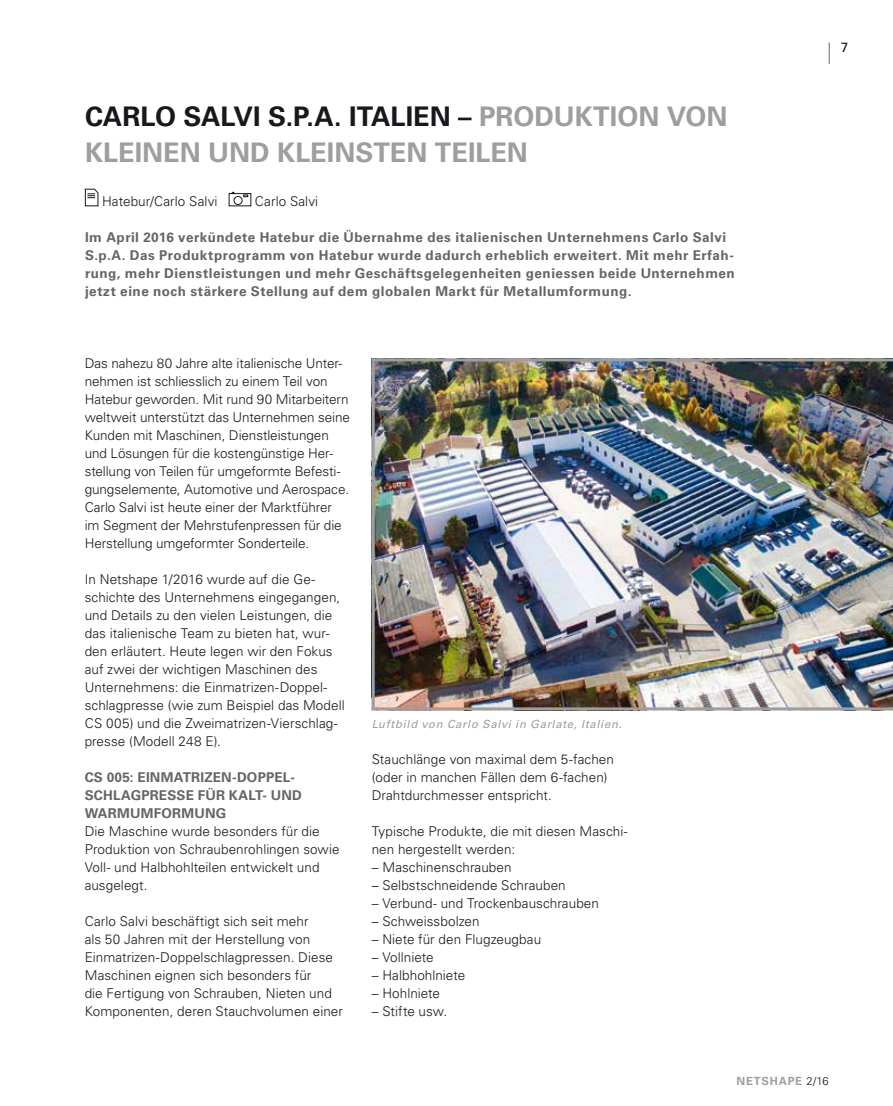
<style>
.page{position:relative;width:893px;height:1106px;background:#fff}
.page>*{position:absolute;margin:0;border:0;box-sizing:border-box;transform-origin:0 0}
.t1{font:700 27px/36px "Univers LT Std";color:#9c9e9f}
.t2{font:300 13.5px/18px "Univers LT Std";color:#1a171c}
.t3{font:700 13.5px/18px "Univers LT Std";letter-spacing:.035em;color:#646567}
.t4{font:700 13.5px/18px "Univers LT Std";letter-spacing:.015em;color:#646567}
.t5{font:13.5px "Univers LT Std";color:#1a171c}
.t6{font:italic 11.25px "Univers LT Std";letter-spacing:.065em;color:#9c9e9f}
.t7{font:700 11.25px "Univers LT Std";letter-spacing:.07em;color:#9c9e9f}
.s1{color:#1a171c}
.s2{font-weight:300;color:#1a171c}
</style>
<div class="page">
<svg style="left:829px;top:43px;width:1px;height:21px"></svg>
<img style="left:372px;top:358px;width:521px;height:352px">
<svg style="left:85px;top:189px;width:14px;height:17px"></svg>
<svg style="left:228px;top:191px;width:23px;height:15px"></svg>
<h1 class="t1" style="left:85px;top:99px;width:644px"><span class="s1">CARLO SALVI S.P.A. ITALIEN –</span> PRODUKTION VON<br>KLEINEN UND KLEINSTEN TEILEN</h1>
<p class="t2" style="left:102px;top:192px;width:117px">Hatebur/Carlo Salvi</p>
<p class="t2" style="left:255px;top:192px;width:65px">Carlo Salvi</p>
<p class="t3" style="left:85px;top:228px;width:651px">Im April 2016 verkündete Hatebur die Übernahme des italienischen Unternehmens Carlo Salvi S.p.A. Das Produktprogramm von Hatebur wurde dadurch erheblich erweitert. Mit mehr Erfah&shy;rung, mehr Dienstleistungen und mehr Geschäftsgelegenheiten geniessen beide Unternehmen jetzt eine noch stärkere Stellung auf dem globalen Markt für Metallumformung.</p>
<p class="t5" style="left:841px;top:40px;width:9px">7</p>
<p class="t2" style="left:85px;top:354px;width:267px">Das nahezu 80 Jahre alte italienische Unter&shy;nehmen ist schliesslich zu einem Teil von Hatebur geworden. Mit rund 90 Mitarbeitern weltweit unterstützt das Unternehmen seine Kunden mit Maschinen, Dienstleistungen und Lösungen für die kostengünstige Her&shy;stellung von Teilen für umgeformte Befesti&shy;gungselemente, Automotive und Aerospace.<br>Carlo Salvi ist heute einer der Marktführer im Segment der Mehrstufenpressen für die Herstellung umgeformter Sonderteile.</p>
<p class="t2" style="left:85px;top:570px;width:262px">In Netshape 1/2016 wurde auf die Ge&shy;schichte des Unternehmens eingegangen, und Details zu den vielen Leistungen, die das italienische Team zu bieten hat, wur&shy;den erläutert. Heute legen wir den Fokus auf zwei der wichtigen Maschinen des Unternehmens: die Einmatrizen-Doppel&shy;schlagpresse (wie zum Beispiel das Modell CS 005) und die Zweimatrizen-Vierschlag&shy;presse (Modell 248 E).</p>
<p class="t4" style="left:85px;top:768px;width:219px">CS 005: EINMATRIZEN-DOPPEL-<br>SCHLAGPRESSE FÜR KALT- UND<br>WARMUMFORMUNG</p>
<p class="t2" style="left:85px;top:822px;width:256px">Die Maschine wurde besonders für die Produktion von Schraubenrohlingen sowie Voll- und Halbhohlteilen entwickelt und ausgelegt.</p>
<p class="t2" style="left:85px;top:912px;width:260px">Carlo Salvi beschäftigt sich seit mehr<br>als 50 Jahren mit der Herstellung von Einmatrizen-Doppelschlagpressen. Diese Maschinen eignen sich besonders für<br>die Fertigung von Schrauben, Nieten und Komponenten, deren Stauchvolumen einer</p>
<p class="t6" style="left:372px;top:717px;width:252px">Luftbild von Carlo Salvi in Garlate, Italien.</p>
<p class="t2" style="left:372px;top:750px;width:244px">Stauchlänge von maximal dem 5-fachen (oder in manchen Fällen dem 6-fachen)<br>Drahtdurchmesser entspricht.</p>
<p class="t2" style="left:372px;top:822px;width:257px">Typische Produkte, die mit diesen Maschi&shy;nen hergestellt werden:</p>
<p class="t2" style="left:372px;top:858px;width:141px">– Maschinenschrauben</p>
<p class="t2" style="left:372px;top:876px;width:196px">– Selbstschneidende Schrauben</p>
<p class="t2" style="left:372px;top:894px;width:229px">– Verbund- und Trockenbauschrauben</p>
<p class="t2" style="left:372px;top:912px;width:109px">– Schweissbolzen</p>
<p class="t2" style="left:372px;top:930px;width:171px">– Niete für den Flugzeugbau</p>
<p class="t2" style="left:372px;top:948px;width:63px">– Vollniete</p>
<p class="t2" style="left:372px;top:966px;width:95px">– Halbhohlniete</p>
<p class="t2" style="left:372px;top:984px;width:70px">– Hohlniete</p>
<p class="t2" style="left:372px;top:1002px;width:77px">– Stifte usw.</p>
<p class="t7" style="left:736px;top:1074px;width:94px">NETSHAPE <span class="s2">2/16</span></p>
</div>
